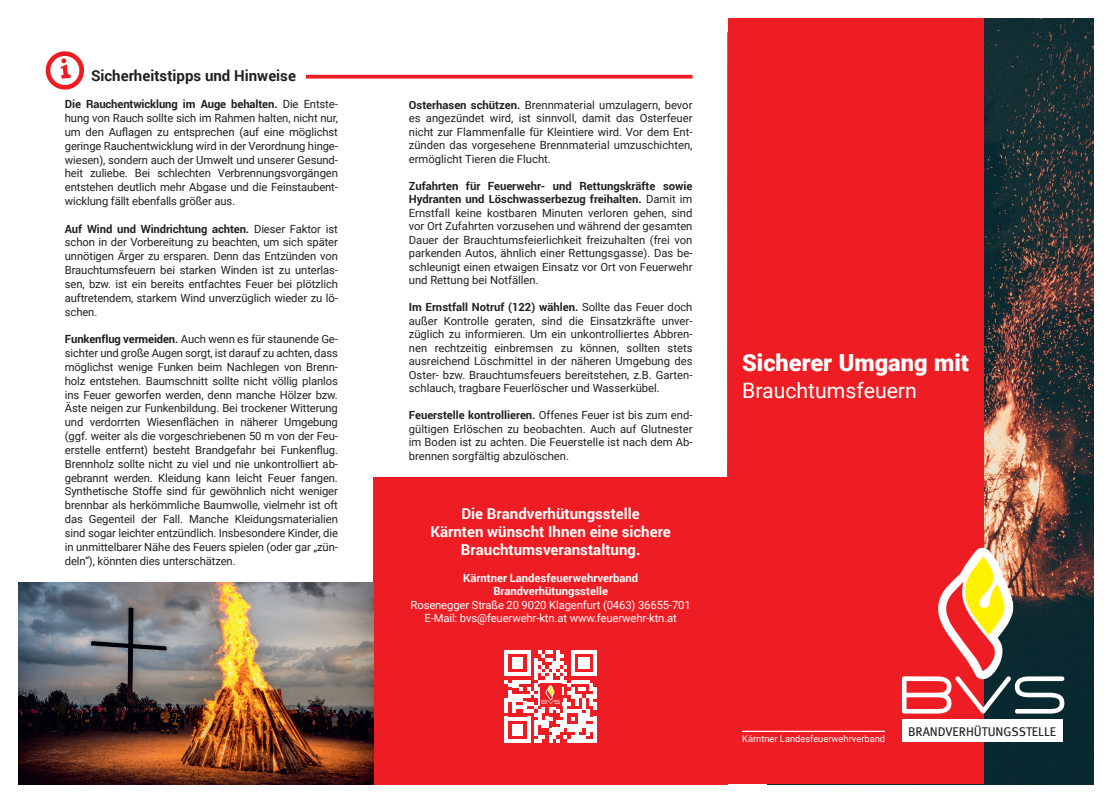
<style>
.page{position:relative;width:1112px;height:803px;background:#fff}
.page>*{position:absolute;margin:0;border:0;box-sizing:border-box;transform-origin:0 0}
.t1{font:65.38px "Air Conditioner";color:#fff}
.t2{font:900 23.5px "Roboto";color:#fff}
.t3{font:21.25px "Roboto";color:#fff}
.t4{font:700 15px/18px "Roboto";color:#fff;text-align:center}
.t5{font:700 15px "Roboto";color:#231f20}
.t6{font:12.62px "Meta Book LF";color:#231f20}
.t7{font:11.25px/13.9px "Roboto";color:#231f20;text-align:justify}
.t8{font:11.25px/13.5px "Roboto";letter-spacing:-.01em;color:#fff;text-align:center}
.t9{font:700 11.25px/13.5px "Roboto";color:#fff;text-align:center}
.t10{font:9.38px "Roboto";color:#fff}
.t11{font:7.25px "Air Conditioner";color:#fff}
.s1{font-weight:700}
</style>
<div class="page">
<img style="left:983px;top:19px;width:109px;height:765px">
<div style="left:727px;top:19px;width:256px;height:765px;background:#ee1d23"></div>
<div style="left:373px;top:477px;width:354px;height:307px;background:#ee1d23"></div>
<hr style="left:742px;top:731px;width:142px;height:1px;background:#fff">
<svg style="left:45px;top:51px;width:39px;height:39px"></svg>
<img style="left:19px;top:582px;width:354px;height:202px">
<svg style="left:504px;top:650px;width:92px;height:92px"></svg>
<svg style="left:306px;top:75px;width:386px;height:4px;background:#ef353a"></svg>
<div style="left:901px;top:719px;width:160px;height:23px;background:#fff"></div>
<svg style="left:938px;top:548px;width:76px;height:131px"></svg>
<h3 class="t5" style="left:91px;top:65px;width:206px">Sicherheitstipps und Hinweise</h3>
<p class="t7" style="left:65px;top:97px;width:274px"><span class="s1">Die Rauchentwicklung im Auge behalten.</span> Die Entste&shy;hung von Rauch sollte sich im Rahmen halten, nicht nur, um den Auflagen zu entsprechen (auf eine möglichst geringe Rauchentwicklung wird in der Verordnung hinge&shy;wiesen), sondern auch der Umwelt und unserer Gesund&shy;heit zuliebe. Bei schlechten Verbrennungsvorgängen entstehen deutlich mehr Abgase und die Feinstaubent&shy;wicklung fällt ebenfalls größer aus.</p>
<p class="t7" style="left:65px;top:221px;width:274px"><span class="s1">Auf Wind und Windrichtung achten.</span> Dieser Faktor ist schon in der Vorbereitung zu beachten, um sich später unnötigen Ärger zu ersparen. Denn das Entzünden von Brauchtumsfeuern bei starken Winden ist zu unterlas&shy;sen, bzw. ist ein bereits entfachtes Feuer bei plötzlich auftretendem, starkem Wind unverzüglich wieder zu lö&shy;schen.</p>
<p class="t7" style="left:65px;top:332px;width:274px"><span class="s1">Funkenflug vermeiden.</span> Auch wenn es für staunende Ge&shy;sichter und große Augen sorgt, ist darauf zu achten, dass möglichst wenige Funken beim Nachlegen von Brenn&shy;holz entstehen. Baumschnitt sollte nicht völlig planlos ins Feuer geworfen werden, denn manche Hölzer bzw.<br>Äste neigen zur Funkenbildung. Bei trockener Witterung und verdorrten Wiesenflächen in näherer Umgebung (ggf. weiter als die vorgeschriebenen 50 m von der Feu&shy;erstelle entfernt) besteht Brandgefahr bei Funkenflug.<br>Brennholz sollte nicht zu viel und nie unkontrolliert ab&shy;gebrannt werden. Kleidung kann leicht Feuer fangen.<br>Synthetische Stoffe sind für gewöhnlich nicht weniger brennbar als herkömmliche Baumwolle, vielmehr ist oft das Gegenteil der Fall. Manche Kleidungsmaterialien sind sogar leichter entzündlich. Insbesondere Kinder, die in unmittelbarer Nähe des Feuers spielen (oder gar „zün&shy;deln“), könnten dies unterschätzen.</p>
<p class="t7" style="left:409px;top:98px;width:285px;line-height:13.5px"><span class="s1">Osterhasen schützen.</span> Brennmaterial umzulagern, bevor es angezündet wird, ist sinnvoll, damit das Osterfeuer nicht zur Flammenfalle für Kleintiere wird. Vor dem Ent&shy;zünden das vorgesehene Brennmaterial umzuschichten, ermöglicht Tieren die Flucht.</p>
<p class="t7" style="left:409px;top:179px;width:285px;line-height:13.5px"><span class="s1">Zufahrten für Feuerwehr- und Rettungskräfte sowie Hydranten und Löschwasserbezug freihalten.</span> Damit im Ernstfall keine kostbaren Minuten verloren gehen, sind vor Ort Zufahrten vorzusehen und während der gesamten Dauer der Brauchtumsfeierlichkeit freizuhalten (frei von parkenden Autos, ähnlich einer Rettungsgasse). Das be&shy;schleunigt einen etwaigen Einsatz vor Ort von Feuerwehr und Rettung bei Notfällen.</p>
<p class="t7" style="left:409px;top:300px;width:285px;line-height:13.5px"><span class="s1">Im Ernstfall Notruf (122) wählen.</span> Sollte das Feuer doch außer Kontrolle geraten, sind die Einsatzkräfte unver&shy;züglich zu informieren. Um ein unkontrolliertes Abbren&shy;nen rechtzeitig einbremsen zu können, sollten stets ausreichend Löschmittel in der näheren Umgebung des Oster- bzw. Brauchtumsfeuers bereitstehen, z.B. Garten&shy;schlauch, tragbare Feuerlöscher und Wasserkübel.</p>
<p class="t7" style="left:409px;top:408px;width:285px;line-height:13.5px"><span class="s1">Feuerstelle kontrollieren.</span> Offenes Feuer ist bis zum end&shy;gültigen Erlöschen zu beobachten. Auch auf Glutnester im Boden ist zu achten. Die Feuerstelle ist nach dem Ab&shy;brennen sorgfältig abzulöschen.</p>
<h3 class="t4" style="left:430px;top:504px;width:242px">Die Brandverhütungsstelle<br>Kärnten wünscht Ihnen eine sichere<br>Brauchtumsveranstaltung.</h3>
<p class="t9" style="left:463px;top:571px;width:176px">Kärntner Landesfeuerwehrverband<br>Brandverhütungsstelle</p>
<p class="t8" style="left:410px;top:598px;width:282px">Rosenegger Straße 20 9020 Klagenfurt (0463) 36655-701<br>E-Mail: bvs@feuerwehr-ktn.at www.feuerwehr-ktn.at</p>
<p class="t11" style="left:541px;top:697px;width:21px">BVS</p>
<h2 class="t2" style="left:742px;top:346px;width:228px">Sicherer Umgang mit</h2>
<h3 class="t3" style="left:742px;top:375px;width:176px">Brauchtumsfeuern</h3>
<p class="t10" style="left:742px;top:732px;width:144px">Kärntner Landesfeuerwehrverband</p>
<h1 class="t1" style="left:901px;top:653px;width:170px">BVS</h1>
<p class="t6" style="left:907px;top:724px;width:149px">BRANDVERHÜTUNGSSTELLE</p>
</div>
